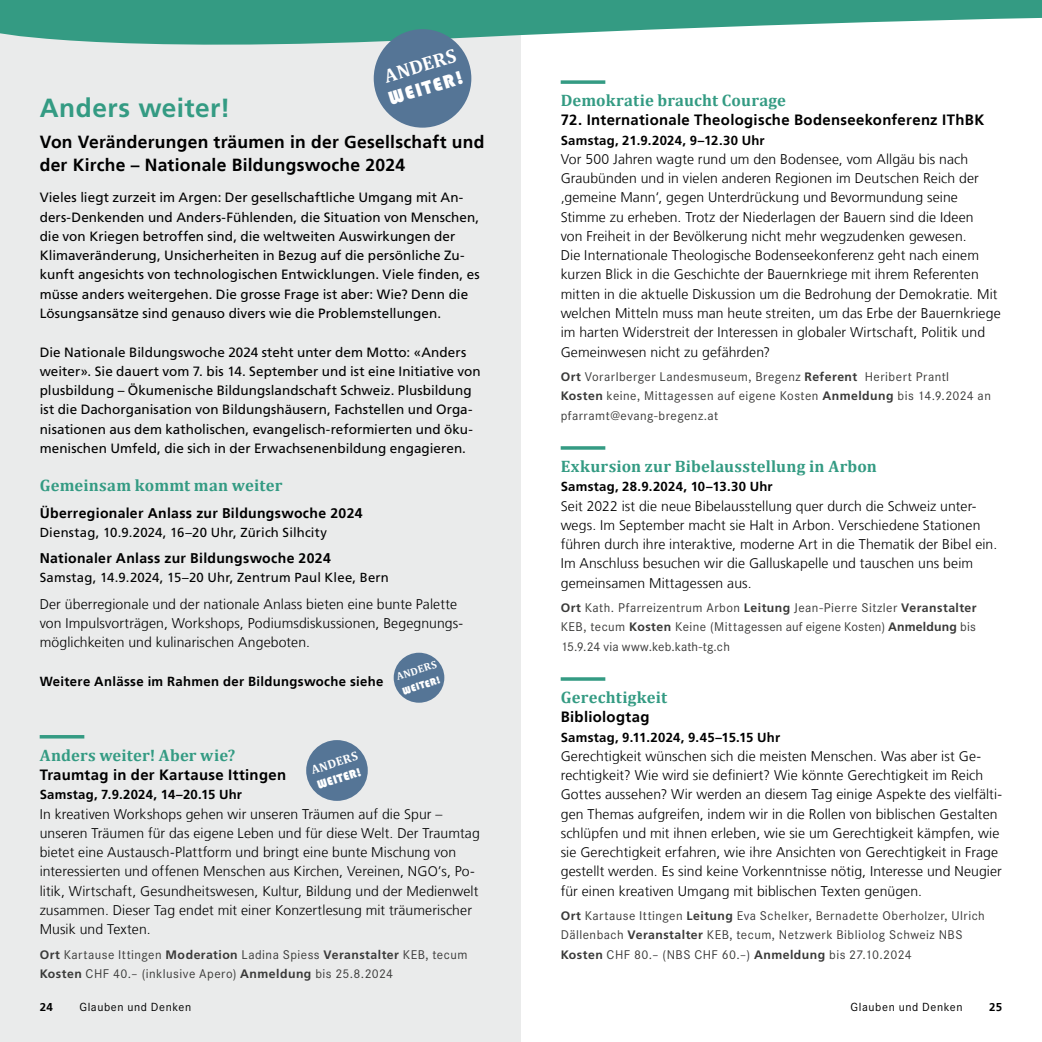
<style>
.page{position:relative;width:1042px;height:1042px;background:#fff}
.page>*{position:absolute;margin:0;border:0;box-sizing:border-box;transform-origin:0 0}
.t1{font:700 26.25px "Frutiger LT Pro";letter-spacing:.015em;color:#349b83}
.t2{font:19.25px "Bauhaus 93";color:#fff}
.t3{font:700 19.25px "Cambria";color:#fff}
.t4{font:700 17.5px/22.8px "Frutiger";letter-spacing:.015em;color:#000}
.t5{font:700 16.62px "Cambria";letter-spacing:.015em;color:#349b83}
.t6{font:700 14.88px "Frutiger";letter-spacing:.02em;color:#000}
.t7{font:300 14px/19.2px "Frutiger";letter-spacing:.01em;color:#000}
.t8{font:700 14px "Frutiger";letter-spacing:.025em;color:#000}
.t9{font:13.47px/19.2px "Frutiger LT Pro";letter-spacing:.005em;color:#000}
.t10{font:13.12px/19.2px "Corporate S";letter-spacing:.035em;color:#3a3a39}
.t11{font:700 13.12px "Frutiger LT Pro";letter-spacing:.015em;color:#000}
.t12{font:13.12px "Frutiger LT Pro";letter-spacing:.015em;color:#000}
.t13{font:700 13.12px "Frutiger";letter-spacing:.025em;color:#000}
.t14{font:12.25px "Corporate S";letter-spacing:.05em;color:#000}
.t15{font:12.25px "Bauhaus 93";color:#fff}
.t16{font:700 12.25px "Cambria";color:#fff}
.t17{font:700 11.38px "Frutiger";color:#000}
.t18{font:10.5px "Bauhaus 93";color:#fff}
.t19{font:700 10.5px "Cambria";color:#fff}
.s1{font-family:"Frutiger LT Pro";font-weight:700;font-size:12.25px}
</style>
<div class="page">
<div style="left:0;top:0;width:521px;height:1042px;background:#eaebeb"></div>
<svg style="left:0;top:0;width:1042px;height:56px;fill:#349b83"></svg>
<hr style="left:40px;top:735px;width:44px;height:3px;background:#349b83">
<div style="left:374px;top:29px;width:97px;height:99px;background:#557596;border-radius:50%"></div>
<svg style="left:561px;top:80px;width:44px;height:4px"></svg>
<svg style="left:561px;top:446px;width:44px;height:4px"></svg>
<svg style="left:561px;top:677px;width:44px;height:4px"></svg>
<div style="left:306px;top:740px;width:62px;height:61px;background:#557596;border-radius:50%"></div>
<div style="left:394px;top:653px;width:50px;height:50px;background:#557596;border-radius:50%"></div>
<h2 class="t3" style="left:381px;top:64px;width:76px;rotate:-17deg">ANDERS</h2>
<h2 class="t2" style="left:386px;top:89px;width:79px;rotate:-17deg">WEITER!</h2>
<h1 class="t1" style="left:40px;top:92px;width:192px">Anders weiter!</h1>
<p class="t4" style="left:40px;top:131px;width:446px">Von Veränderungen träumen in der Gesellschaft und der Kirche – Nationale Bildungswoche 2024</p>
<p class="t9" style="left:40px;top:188px;width:441px">Vieles liegt zurzeit im Argen: Der gesellschaftliche Umgang mit An&shy;ders-Denkenden und Anders-Fühlenden, die Situation von Menschen, die von Kriegen betroffen sind, die weltweiten Auswirkungen der Klimaveränderung, Unsicherheiten in Bezug auf die persönliche Zu&shy;kunft angesichts von technologischen Entwicklungen. Viele finden, es müsse anders weitergehen. Die grosse Frage ist aber: Wie? Denn die Lösungsansätze sind genauso divers wie die Problemstellungen.</p>
<p class="t9" style="left:40px;top:342px;width:442px">Die Nationale Bildungswoche 2024 steht unter dem Motto: «Anders weiter». Sie dauert vom 7. bis 14. September und ist eine Initiative von plusbildung – Ökumenische Bildungslandschaft Schweiz. Plusbildung ist die Dachorganisation von Bildungshäusern, Fachstellen und Orga&shy;nisationen aus dem katholischen, evangelisch-reformierten und öku&shy;menischen Umfeld, die sich in der Erwachsenenbildung engagieren.</p>
<p class="t5" style="left:40px;top:474px;width:244px">Gemeinsam kommt man weiter</p>
<p class="t8" style="left:40px;top:504px;width:324px">Überregionaler Anlass zur Bildungswoche 2024</p>
<p class="t12" style="left:40px;top:524px;width:289px">Dienstag, 10.9.2024, 16–20 Uhr, Zürich Silhcity</p>
<p class="t8" style="left:40px;top:550px;width:293px">Nationaler Anlass zur Bildungswoche 2024</p>
<p class="t12" style="left:40px;top:570px;width:351px">Samstag, 14.9.2024, 15–20 Uhr, Zentrum Paul Klee, Bern</p>
<p class="t7" style="left:40px;top:594px;width:425px">Der überregionale und der nationale Anlass bieten eine bunte Palette von Impulsvorträgen, Workshops, Podiumsdiskussionen, Begegnungs&shy;möglichkeiten und kulinarischen Angeboten.</p>
<p class="t13" style="left:40px;top:673px;width:345px">Weitere Anlässe im Rahmen der Bildungswoche siehe</p>
<p class="t19" style="left:394px;top:670px;width:43px;rotate:-18deg">ANDERS</p>
<p class="t18" style="left:401px;top:686px;width:41px;rotate:-18deg">WEITER!</p>
<p class="t5" style="left:40px;top:743px;width:197px">Anders weiter! Aber wie?</p>
<p class="t6" style="left:40px;top:766px;width:248px">Traumtag in der Kartause Ittingen</p>
<p class="t11" style="left:40px;top:787px;width:204px">Samstag, 7.9.2024, 14–20.15 Uhr</p>
<p class="t7" style="left:40px;top:804px;width:442px">In kreativen Workshops gehen wir unseren Träumen auf die Spur – unseren Träumen für das eigene Leben und für diese Welt. Der Traumtag bietet eine Austausch-Plattform und bringt eine bunte Mischung von interessierten und offenen Menschen aus Kirchen, Vereinen, NGO’s, Po&shy;litik, Wirtschaft, Gesundheitswesen, Kultur, Bildung und der Medienwelt zusammen. Dieser Tag endet mit einer Konzertlesung mit träumerischer Musik und Texten.</p>
<p class="t10" style="left:40px;top:945px;width:429px"><span class="s1">Ort</span> Kartause Ittingen <span class="s1">Moderation</span> Ladina Spiess <span class="s1">Veranstalter</span> KEB, tecum<br><span class="s1">Kosten</span> CHF 40.– (inklusive Apero) <span class="s1">Anmeldung</span> bis 25.8.2024</p>
<p class="t16" style="left:309px;top:762px;width:50px;rotate:-18deg">ANDERS</p>
<p class="t15" style="left:315px;top:778px;width:48px;rotate:-18deg">WEITER!</p>
<p class="t5" style="left:561px;top:89px;width:227px">Demokratie braucht Courage</p>
<p class="t6" style="left:561px;top:112px;width:425px">72. Internationale Theologische Bodenseekonferenz IThBK</p>
<p class="t11" style="left:561px;top:132px;width:205px">Samstag, 21.9.2024, 9–12.30 Uhr</p>
<p class="t7" style="left:561px;top:150px;width:441px">Vor 500 Jahren wagte rund um den Bodensee, vom Allgäu bis nach Graubünden und in vielen anderen Regionen im Deutschen Reich der ‚gemeine Mann‘, gegen Unterdrückung und Bevormundung seine Stimme zu erheben. Trotz der Niederlagen der Bauern sind die Ideen<br>von Freiheit in der Bevölkerung nicht mehr wegzudenken gewesen.<br>Die Internationale Theologische Bodenseekonferenz geht nach einem kurzen Blick in die Geschichte der Bauernkriege mit ihrem Referenten mitten in die aktuelle Diskussion um die Bedrohung der Demokratie. Mit welchen Mitteln muss man heute streiten, um das Erbe der Bauernkriege im harten Widerstreit der Interessen in globaler Wirtschaft, Politik und Gemeinwesen nicht zu gefährden?</p>
<p class="t10" style="left:561px;top:367px;width:432px"><span class="s1">Ort</span> Vorarlberger Landesmuseum, Bregenz <span class="s1">Referent</span> Heribert Prantl<br><span class="s1">Kosten</span> keine, Mittagessen auf eigene Kosten <span class="s1">Anmeldung</span> bis 14.9.2024 an pfarramt@evang-bregenz.at</p>
<p class="t5" style="left:561px;top:455px;width:318px">Exkursion zur Bibelausstellung in Arbon</p>
<p class="t11" style="left:561px;top:479px;width:214px">Samstag, 28.9.2024, 10–13.30 Uhr</p>
<p class="t7" style="left:561px;top:496px;width:438px">Seit 2022 ist die neue Bibelausstellung quer durch die Schweiz unter&shy;wegs. Im September macht sie Halt in Arbon. Verschiedene Stationen führen durch ihre interaktive, moderne Art in die Thematik der Bibel ein.<br>Im Anschluss besuchen wir die Galluskapelle und tauschen uns beim gemeinsamen Mittagessen aus.</p>
<p class="t10" style="left:561px;top:598px;width:417px;text-align:justify"><span class="s1">Ort</span> Kath. Pfarreizentrum Arbon <span class="s1">Leitung</span> Jean-Pierre Sitzler <span class="s1">Veranstalter </span>KEB, tecum <span class="s1">Kosten</span> Keine (Mittagessen auf eigene Kosten) <span class="s1">Anmeldung</span> bis 15.9.24 via www.keb.kath-tg.ch</p>
<p class="t5" style="left:561px;top:686px;width:108px">Gerechtigkeit</p>
<p class="t6" style="left:561px;top:708px;width:90px">Bibliologtag</p>
<p class="t11" style="left:561px;top:729px;width:221px">Samstag, 9.11.2024, 9.45–15.15 Uhr</p>
<p class="t7" style="left:561px;top:746px;width:443px">Gerechtigkeit wünschen sich die meisten Menschen. Was aber ist Ge&shy;rechtigkeit? Wie wird sie definiert? Wie könnte Gerechtigkeit im Reich Gottes aussehen? Wir werden an diesem Tag einige Aspekte des vielfälti&shy;gen Themas aufgreifen, indem wir in die Rollen von biblischen Gestalten schlüpfen und mit ihnen erleben, wie sie um Gerechtigkeit kämpfen, wie sie Gerechtigkeit erfahren, wie ihre Ansichten von Gerechtigkeit in Frage gestellt werden. Es sind keine Vorkenntnisse nötig, Interesse und Neugier für einen kreativen Umgang mit biblischen Texten genügen.</p>
<p class="t10" style="left:561px;top:906px;width:426px"><span class="s1">Ort</span> Kartause Ittingen <span class="s1">Leitung</span> Eva Schelker, Bernadette Oberholzer, Ulrich<br>Dällenbach <span class="s1">Veranstalter</span> KEB, tecum, Netzwerk Bibliolog Schweiz NBS<br><span class="s1">Kosten</span> CHF 80.– (NBS CHF 60.–) <span class="s1">Anmeldung</span> bis 27.10.2024</p>
<p class="t17" style="left:40px;top:1000px;width:15px">24</p>
<p class="t14" style="left:850px;top:1000px;width:113px">Glauben und Denken</p>
<p class="t14" style="left:79px;top:1000px;width:113px">Glauben und Denken</p>
<p class="t17" style="left:989px;top:1000px;width:15px">25</p>
</div>
